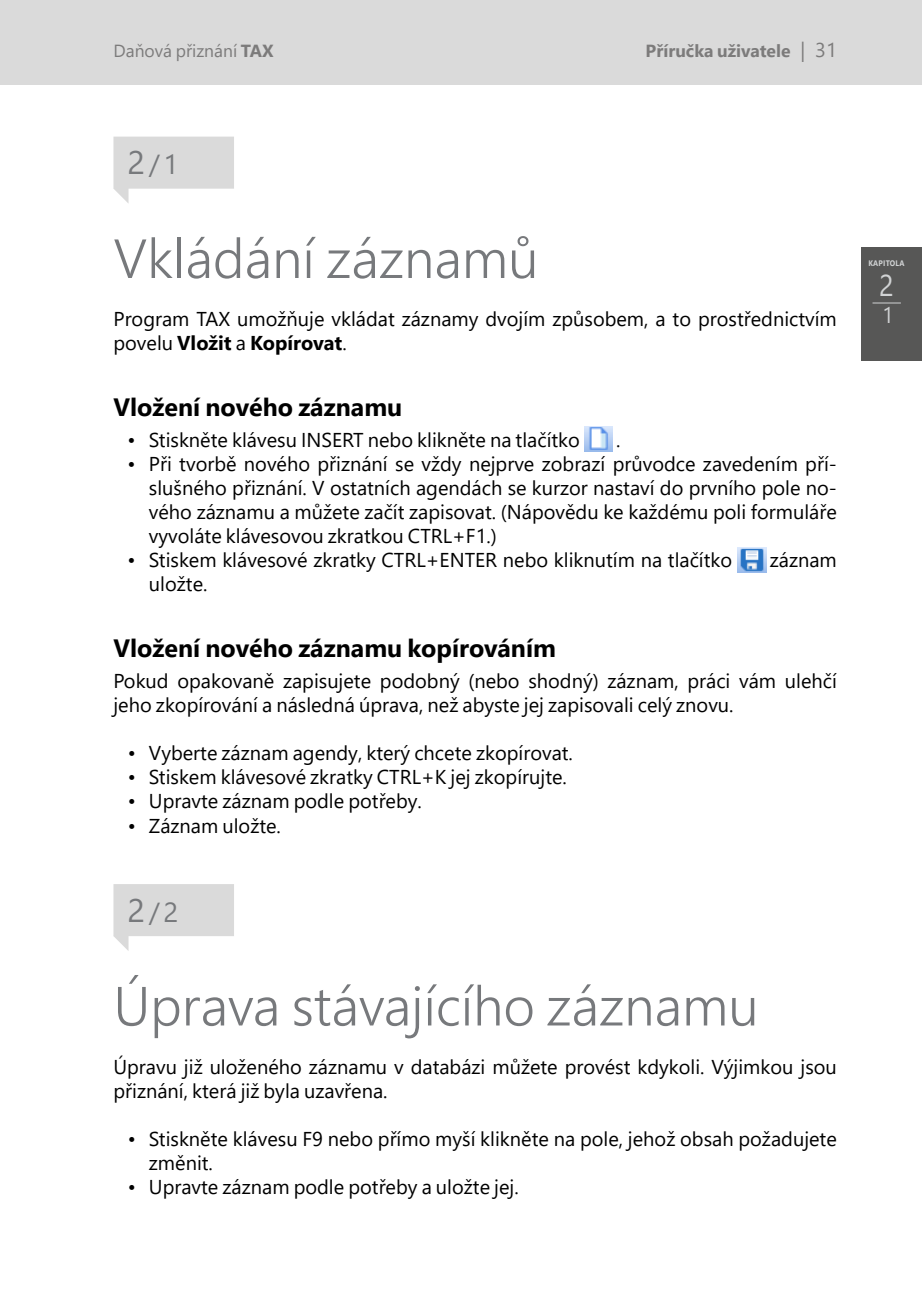
<style>
.page{position:relative;width:922px;height:1312px;background:#fff}
.page>*{position:absolute;margin:0;border:0;box-sizing:border-box;transform-origin:0 0}
.t1{font:300 55px "Segoe UI";color:#77797c}
.t2{font:30px "Segoe UI";color:#d1d3d4;scale:.9 1}
.t3{font:27.5px "Segoe UI";color:#77797c}
.t4{font:700 25px "Segoe UI";color:#000}
.t5{font:22.5px "Segoe UI";color:#d1d3d4;scale:.9 1}
.t6{font:20px/24px "Segoe UI";color:#000}
.t7{font:700 17.5px "Segoe UI";color:#7c7b7b}
.t8{font:17.5px "Segoe UI";color:#7c7b7b}
.t9{font:700 8px "Segoe UI";letter-spacing:.03em;color:#d1d3d4;scale:.9 1}
.s1{font-weight:700}
.s2{font-weight:400;font-size:20px}
.s3{font-size:32.5px}
</style>
<div class="page">
<div style="left:0;top:0;width:921px;height:85px;background:#dadada"></div>
<div style="left:113px;top:137px;width:121px;height:52px;background:#dadada"></div>
<svg style="left:113px;top:173px;width:15px;height:30px"></svg>
<img style="left:584px;top:426px;width:28px;height:25px">
<img style="left:737px;top:547px;width:29px;height:25px">
<div style="left:113px;top:883px;width:121px;height:52px;background:#dadada"></div>
<svg style="left:113px;top:920px;width:15px;height:30px"></svg>
<div style="left:861px;top:247px;width:60px;height:113px;background:#575756"></div>
<svg style="left:872px;top:302px;width:28px;height:1px"></svg>
<p class="t8" style="left:113px;top:34px;width:162px">Daňová přiznání <span class="s1">TAX</span></p>
<p class="t7" style="left:645px;top:34px;width:193px">Příručka uživatele <span class="s2">| 31</span></p>
<h3 class="t3" style="left:128px;top:139px;width:52px"><span class="s3">2</span> / 1</h3>
<h1 class="t1" style="left:113px;top:206px;width:426px">Vkládání záznamů</h1>
<p class="t6" style="left:113px;top:305px;width:724px">Program TAX umožňuje vkládat záznamy dvojím způsobem, a to prostřednictvím povelu <span class="s1">Vložit</span> a <span class="s1">Kopírovat</span>.</p>
<p class="t4" style="left:113px;top:383px;width:290px">Vložení nového záznamu</p>
<p class="t6" style="left:128px;top:426px;width:453px">• Stiskněte klávesu INSERT nebo klikněte na tlačítko</p>
<p class="t6" style="left:616px;top:426px;width:6px">.</p>
<p class="t6" style="left:149px;top:450px;width:689px;text-align:justify;text-indent:-21px">• Při tvorbě nového přiznání se vždy nejprve zobrazí průvodce zavedením pří&shy;slušného přiznání. V ostatních agendách se kurzor nastaví do prvního pole no&shy;vého záznamu a můžete začít zapisovat. (Nápovědu ke každému poli formuláře vyvoláte klávesovou zkratkou CTRL+F1.)</p>
<p class="t6" style="left:128px;top:546px;width:606px">• Stiskem klávesové zkratky CTRL+ENTER nebo kliknutím na tlačítko</p>
<p class="t6" style="left:769px;top:546px;width:68px">záznam</p>
<p class="t6" style="left:149px;top:570px;width:60px">uložte.</p>
<p class="t4" style="left:113px;top:624px;width:444px">Vložení nového záznamu kopírováním</p>
<p class="t6" style="left:113px;top:667px;width:724px">Pokud opakovaně zapisujete podobný (nebo shodný) záznam, práci vám ulehčí jeho zkopírování a následná úprava, než abyste jej zapisovali celý znovu.</p>
<p class="t6" style="left:128px;top:739px;width:446px">• Vyberte záznam agendy, který chcete zkopírovat.</p>
<p class="t6" style="left:128px;top:763px;width:440px">• Stiskem klávesové zkratky CTRL+K jej zkopírujte.</p>
<p class="t6" style="left:128px;top:787px;width:296px">• Upravte záznam podle potřeby.</p>
<p class="t6" style="left:128px;top:811px;width:155px">• Záznam uložte.</p>
<h3 class="t3" style="left:128px;top:886px;width:52px"><span class="s3">2</span> / 2</h3>
<h1 class="t1" style="left:113px;top:953px;width:646px">Úprava stávajícího záznamu</h1>
<p class="t6" style="left:113px;top:1052px;width:724px">Úpravu již uloženého záznamu v databázi můžete provést kdykoli. Výjimkou jsou přiznání, která již byla uzavřena.</p>
<p class="t6" style="left:149px;top:1124px;width:689px;text-indent:-21px">• Stiskněte klávesu F9 nebo přímo myší klikněte na pole, jehož obsah požadujete změnit.</p>
<p class="t6" style="left:128px;top:1173px;width:392px">• Upravte záznam podle potřeby a uložte jej.</p>
<p class="t9" style="left:868px;top:255px;width:42px">KAPITOLA</p>
<h2 class="t2" style="left:879px;top:257px;width:18px">2</h2>
<p class="t5" style="left:882px;top:294px;width:14px">1</p>
</div>
